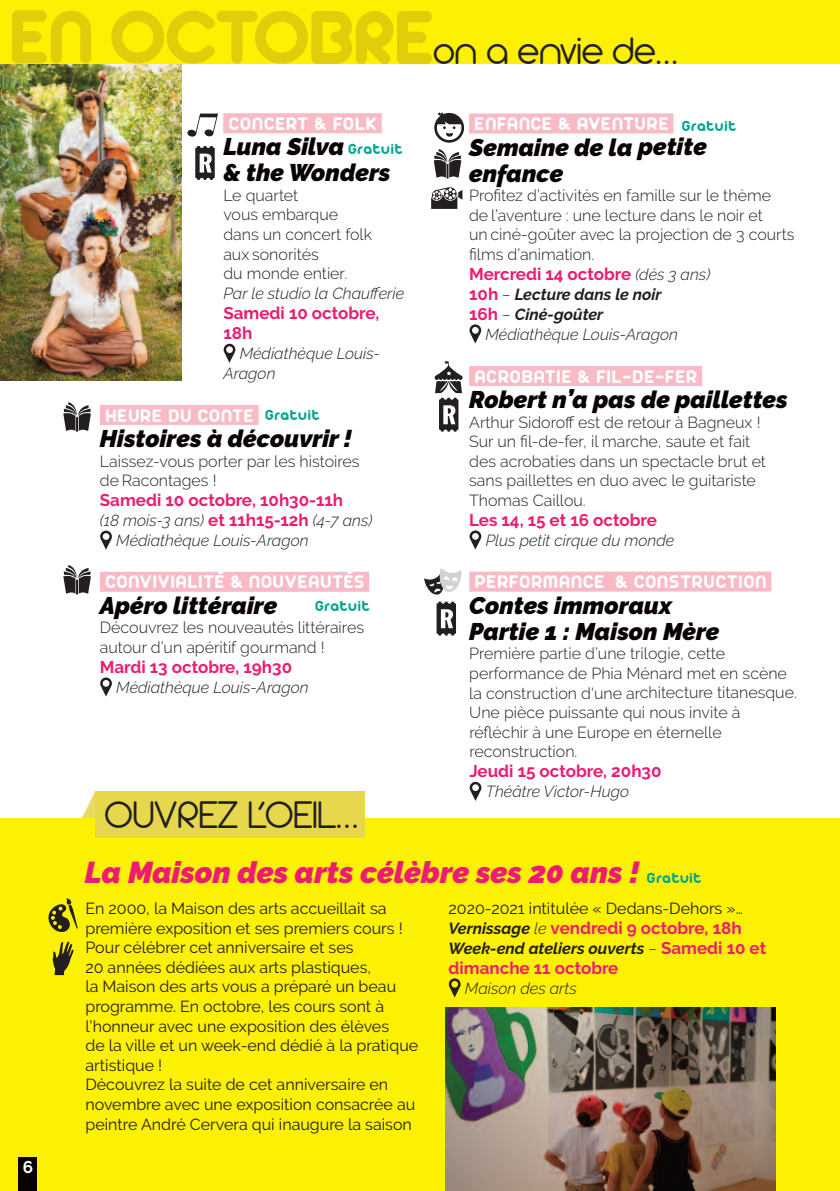
<style>
.page{position:relative;width:840px;height:1191px;background:#fff}
.page>*{position:absolute;margin:0;border:0;box-sizing:border-box;transform-origin:0 0}
.t1{font:83px "Arista 2.0 Alternate";letter-spacing:-.02em;color:#e0ce0a}
.t2{font:300 41.6px "Arista 2.0 Alternate";color:#231f20}
.t3{font:300 41.4px "Arista 2.0 Alternate";color:#231f20}
.t4{font:italic 900 30px "Raleway";color:#ed1b72}
.t5{font:italic 900 24px/26px "Raleway";color:#080302}
.t6{font:20px "Arista 2.0";letter-spacing:.05em;color:#fff}
.t7{font:700 17px/20px "Raleway";color:#ed1b72}
.t8{font:700 17px "Raleway";color:#fff}
.t9{font:300 16px/19.6px "Raleway";color:#231f20}
.t10{font:16px/19.6px "Raleway";color:#231f20}
.t11{font:italic 300 16px/20px "Raleway";color:#231f20}
.t12{font:italic 700 16px/20px "Raleway";color:#231f20}
.t13{font:16px "Arista 2.0";letter-spacing:.05em;color:#00a690}
.s1{color:#f8bbc5}
.s2{font-weight:700;font-style:normal;font-size:17px;color:#ed1b72}
.s3{font-weight:300;font-style:italic;font-size:16px;color:#231f20}
.s4{font-style:normal;font-size:17px;color:#ed1b72}
.s5{font-weight:300}
.s6{font-style:italic;font-size:16px;color:#231f20}
</style>
<div class="page">
<div style="left:469px;top:113px;width:204px;height:20px;background:#f8bbc5"></div>
<div style="left:469px;top:366px;width:232px;height:20px;background:#f8bbc5"></div>
<div style="left:469px;top:571px;width:302px;height:20px;background:#f8bbc5"></div>
<svg style="left:469px;top:324px;width:12px;height:19px"></svg>
<svg style="left:469px;top:530px;width:12px;height:19px"></svg>
<svg style="left:469px;top:782px;width:12px;height:19px"></svg>
<div style="left:223px;top:113px;width:158px;height:20px;background:#f8bbc5"></div>
<div style="left:100px;top:405px;width:158px;height:20px;background:#f8bbc5"></div>
<div style="left:100px;top:572px;width:269px;height:20px;background:#f8bbc5"></div>
<svg style="left:223px;top:344px;width:12px;height:19px"></svg>
<svg style="left:100px;top:530px;width:12px;height:20px"></svg>
<svg style="left:100px;top:677px;width:12px;height:19px"></svg>
<img style="left:0;top:64px;width:181px;height:316px">
<div style="left:0;top:0;width:839px;height:64px;background:#fcf003"></div>
<hr style="left:839px;top:696px;width:1px;height:495px;background:#fad5db">
<hr style="left:839px;top:819px;width:1px;height:39px;background:#ed1b72">
<svg style="left:839px;top:804px;width:1px;height:46px"></svg>
<svg style="left:434px;top:112px;width:30px;height:31px"></svg>
<svg style="left:195px;top:146px;width:20px;height:34px"></svg>
<svg style="left:424px;top:569px;width:37px;height:66px"></svg>
<svg style="left:431px;top:187px;width:31px;height:22px"></svg>
<svg style="left:63px;top:402px;width:28px;height:30px"></svg>
<svg style="left:433px;top:149px;width:28px;height:30px"></svg>
<svg style="left:63px;top:565px;width:28px;height:30px"></svg>
<svg style="left:434px;top:361px;width:28px;height:71px"></svg>
<svg style="left:82px;top:792px;width:13px;height:26px"></svg>
<div style="left:0;top:818px;width:839px;height:373px;background:#fcf003"></div>
<div style="left:18px;top:1157px;width:19px;height:34px;background:#080302"></div>
<svg style="left:448px;top:978px;width:12px;height:19px"></svg>
<div style="left:95px;top:791px;width:269px;height:47px;background:#e6d74c"></div>
<svg style="left:187px;top:114px;width:31px;height:23px"></svg>
<img style="left:445px;top:1007px;width:330px;height:184px">
<svg style="left:48px;top:899px;width:30px;height:33px"></svg>
<svg style="left:53px;top:941px;width:20px;height:34px"></svg>
<h1 class="t1" style="left:9px;top:-15px;width:427px">EN OCTOBRE</h1>
<h3 class="t3" style="left:433px;top:27px;width:246px">on a envie de…</h3>
<p class="t6" style="left:229px;top:111px;width:154px">CONCERT &amp; FOLK<span class="s1">;</span></p>
<h3 class="t5" style="left:223px;top:134px;width:168px">Luna Silva<br>&amp; the Wonders</h3>
<p class="t9" style="left:223px;top:185px;width:150px">Le quartet<br>vous embarque dans un concert folk aux sonorités<br>du monde entier.</p>
<p class="t11" style="left:223px;top:284px;width:182px">Par le studio la Chaufferie</p>
<p class="t7" style="left:223px;top:303px;width:158px">Samedi 10 octobre,<br>18h</p>
<p class="t11" style="left:223px;top:344px;width:158px;text-indent:16px">Médiathèque Louis-<br>Aragon</p>
<p class="t6" style="left:105px;top:403px;width:154px">HEURE DU CONTE<span class="s1">;</span></p>
<h3 class="t5" style="left:100px;top:425px;width:253px">Histoires à découvrir !</h3>
<p class="t9" style="left:100px;top:451px;width:261px">Laissez-vous porter par les histoires de Racontages !</p>
<p class="t7" style="left:100px;top:490px;width:244px">Samedi 10 octobre, 10h30-11h</p>
<p class="t11" style="left:116px;top:510px;width:257px;text-indent:-16px">(18 mois-3 ans) <span class="s2">et 11h15-12h</span> (4-7 ans)<br>Médiathèque Louis-Aragon</p>
<p class="t6" style="left:105px;top:570px;width:265px">CONVIVIALITÉ &amp; NOUVEAUTÉS<span class="s1">;</span></p>
<h3 class="t5" style="left:100px;top:592px;width:179px">Apéro littéraire</h3>
<p class="t9" style="left:100px;top:618px;width:265px">Découvrez les nouveautés littéraires autour d’un apéritif gourmand !</p>
<p class="t7" style="left:100px;top:657px;width:194px">Mardi 13 octobre, 19h30</p>
<p class="t11" style="left:116px;top:677px;width:194px">Médiathèque Louis-Aragon</p>
<p class="t6" style="left:474px;top:111px;width:200px">ENFANCE &amp; AVENTURE<span class="s1">;</span></p>
<h3 class="t5" style="left:469px;top:134px;width:239px">Semaine de la petite enfance</h3>
<p class="t9" style="left:469px;top:186px;width:327px">Profitez d’activités en famille sur le thème<br>de l’aventure : une lecture dans le noir et<br>un ciné-goûter avec la projection de 3 courts films d’animation.</p>
<p class="t7" style="left:469px;top:264px;width:242px">Mercredi 14 octobre <span class="s3">(dès 3 ans)</span></p>
<p class="t12" style="left:469px;top:284px;width:194px"><span class="s4">10h</span> <span class="s5">–</span> Lecture dans le noir<br><span class="s4">16h</span> <span class="s5">–</span> Ciné-goûter</p>
<p class="t11" style="left:485px;top:324px;width:194px">Médiathèque Louis-Aragon</p>
<p class="t6" style="left:474px;top:364px;width:229px">ACROBATIE &amp; FIL-DE-FER<span class="s1">;</span></p>
<h3 class="t5" style="left:469px;top:386px;width:320px">Robert n’a pas de paillettes</h3>
<p class="t9" style="left:469px;top:412px;width:298px">Arthur Sidoroff est de retour à Bagneux !<br>Sur un fil-de-fer, il marche, saute et fait des acrobaties dans un spectacle brut et sans paillettes en duo avec le guitariste Thomas Caillou.</p>
<p class="t7" style="left:469px;top:510px;width:189px">Les 14, 15 et 16 octobre</p>
<p class="t11" style="left:485px;top:530px;width:190px">Plus petit cirque du monde</p>
<p class="t6" style="left:474px;top:569px;width:298px">PERFORMANCE<span class="s1">;</span> &amp; CONSTRUCTION<span class="s1">;</span></p>
<h3 class="t5" style="left:469px;top:592px;width:251px">Contes immoraux<br>Partie 1 : Maison Mère</h3>
<p class="t9" style="left:469px;top:644px;width:329px">Première partie d’une trilogie, cette performance de Phia Ménard met en scène la construction d'une architecture titanesque.<br>Une pièce puissante qui nous invite à réfléchir à une Europe en éternelle reconstruction.</p>
<p class="t7" style="left:469px;top:761px;width:194px">Jeudi 15 octobre, 20h30</p>
<p class="t11" style="left:485px;top:781px;width:145px">Théâtre Victor-Hugo</p>
<p class="t13" style="left:681px;top:116px;width:56px">Gratuit</p>
<p class="t13" style="left:348px;top:139px;width:56px">Gratuit</p>
<p class="t13" style="left:265px;top:404px;width:56px">Gratuit</p>
<p class="t13" style="left:315px;top:596px;width:56px">Gratuit</p>
<h2 class="t2" style="left:104px;top:791px;width:255px">OUVREZ L’OEIL…</h2>
<h3 class="t4" style="left:85px;top:855px;width:555px">La Maison des arts célèbre ses 20 ans !</h3>
<p class="t13" style="left:646px;top:868px;width:56px">Gratuit</p>
<p class="t8" style="left:23px;top:1157px;width:12px">6</p>
<p class="t10" style="left:85px;top:898px;width:334px">En 2000, la Maison des arts accueillait sa première exposition et ses premiers cours !<br>Pour célébrer cet anniversaire et ses<br>20 années dédiées aux arts plastiques,<br>la Maison des arts vous a préparé un beau programme. En octobre, les cours sont à l’honneur avec une exposition des élèves<br>de la ville et un week-end dédié à la pratique artistique !<br>Découvrez la suite de cet anniversaire en novembre avec une exposition consacrée au peintre André Cervera qui inaugure la saison</p>
<p class="t10" style="left:448px;top:898px;width:296px">2020-2021 intitulée « Dedans-Dehors »…</p>
<p class="t7" style="left:448px;top:918px;width:294px"><span class="s6">Vernissage</span> <span class="s3">le</span> vendredi 9 octobre, 18h</p>
<p class="t12" style="left:448px;top:938px;width:319px">Week-end ateliers ouverts <span class="s5">–</span> <span class="s4">Samedi 10 et</span></p>
<p class="t7" style="left:448px;top:958px;width:171px">dimanche 11 octobre</p>
<p class="t11" style="left:464px;top:978px;width:113px">Maison des arts</p>
</div>
